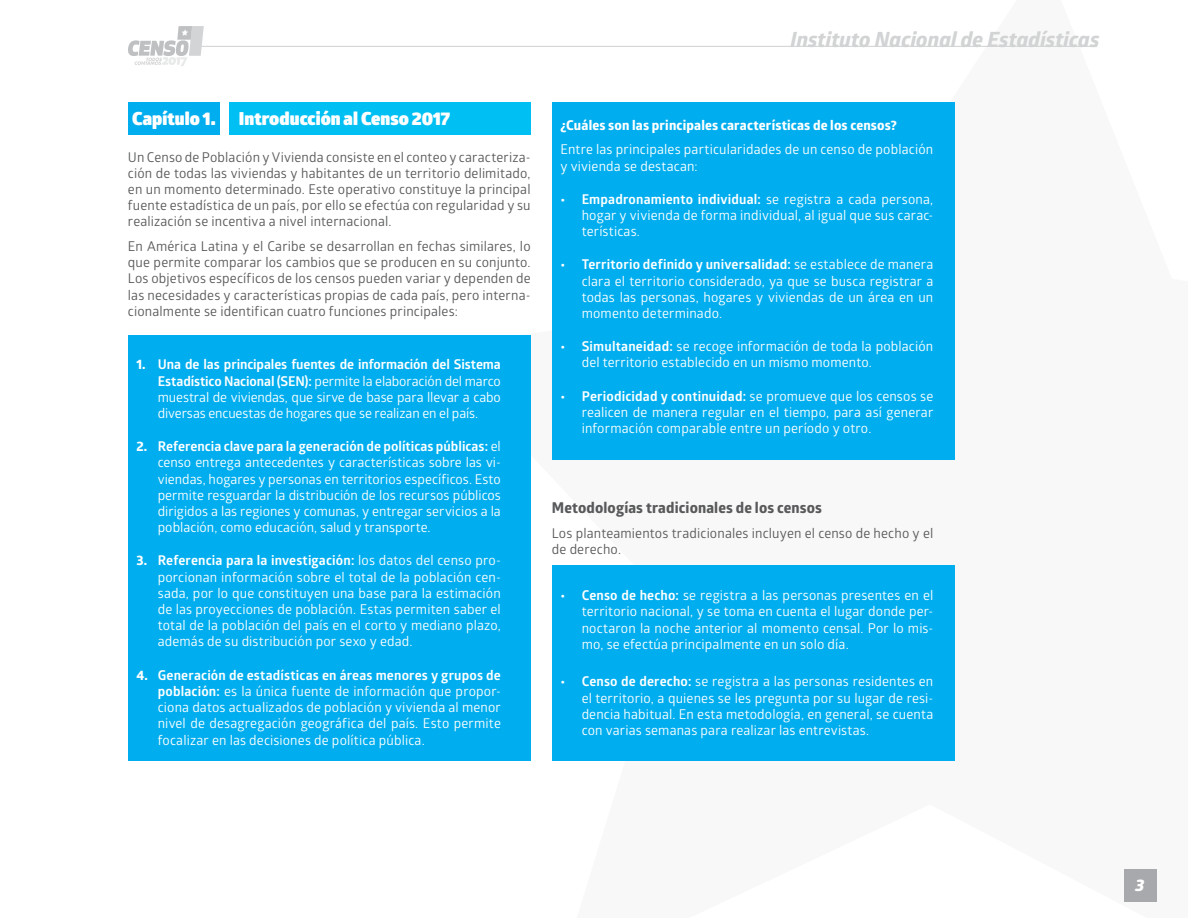
<style>
.page{position:relative;width:1188px;height:918px;background:#fff}
.page>*{position:absolute;margin:0;border:0;box-sizing:border-box;transform-origin:0 0}
.t1{font:italic 700 21px "Globerx";color:#d1d3d4}
.t2{font:900 18px "Glober";color:#fff}
.t3{font:italic 800 16.5px "Glober";color:#fff}
.t4{font:700 15px "Globerx";letter-spacing:.01em;color:#58595b}
.t5{font:13.5px/16.2px "Glober";letter-spacing:.01em;color:#fff;text-align:justify}
.t6{font:13.5px/16.2px "Glober";letter-spacing:.01em;color:#58595b;text-align:justify}
.t7{font:700 13.5px "Globerx";letter-spacing:.015em;color:#fff}
.s1{font-family:"Globerx";font-weight:700}
.s2{font-weight:700}
</style>
<div class="page">
<hr style="left:202px;top:46px;width:895px;height:1px;background:#d1d3d4">
<svg style="left:128px;top:26px;width:76px;height:40px"></svg>
<div style="left:1124px;top:869px;width:32px;height:32px;background:#a7a9ac"></div>
<div style="left:552px;top:565px;width:402px;height:196px;background:#00aeef"></div>
<div style="left:552px;top:102px;width:403px;height:357px;background:#00aeef"></div>
<div style="left:128px;top:335px;width:403px;height:426px;background:#00aeef"></div>
<div style="left:128px;top:102px;width:91px;height:33px;background:#00aeef"></div>
<div style="left:229px;top:102px;width:302px;height:33px;background:#00c0f3"></div>
<h1 class="t1" style="left:790px;top:24px;width:310px">Instituto Nacional de Estadísticas</h1>
<h2 class="t2" style="left:132px;top:104px;width:85px">Capítulo 1.</h2>
<h2 class="t2" style="left:239px;top:104px;width:213px">Introducción al Censo 2017</h2>
<p class="t6" style="left:128px;top:148px;width:404px">Un Censo de Población y Vivienda consiste en el conteo y caracteriza&shy;ción de todas las viviendas y habitantes de un territorio delimitado, en un momento determinado. Este operativo constituye la principal fuente estadística de un país, por ello se efectúa con regularidad y su realización se incentiva a nivel internacional.</p>
<p class="t6" style="left:128px;top:238px;width:404px">En América Latina y el Caribe se desarrollan en fechas similares, lo que permite comparar los cambios que se producen en su conjunto.<br>Los objetivos específicos de los censos pueden variar y dependen de las necesidades y características propias de cada país, pero interna&shy;cionalmente se identifican cuatro funciones principales:</p>
<p class="t5" style="left:158px;top:356px;width:345px;text-indent:-21px"><span class="s1">1.</span> <span class="s2">Una de las principales fuentes de información del Sistema Estadístico Nacional (SEN):</span> permite la elaboración del marco muestral de viviendas, que sirve de base para llevar a cabo diversas encuestas de hogares que se realizan en el país.</p>
<p class="t5" style="left:158px;top:438px;width:345px;text-indent:-21px"><span class="s1">2.</span> <span class="s2">Referencia clave para la generación de políticas públicas:</span> el censo entrega antecedentes y características sobre las vi&shy;viendas, hogares y personas en territorios específicos. Esto permite resguardar la distribución de los recursos públicos dirigidos a las regiones y comunas, y entregar servicios a la población, como educación, salud y transporte.</p>
<p class="t5" style="left:158px;top:552px;width:345px;text-indent:-21px"><span class="s1">3.</span> <span class="s2">Referencia para la investigación:</span> los datos del censo pro&shy;porcionan información sobre el total de la población cen&shy;sada, por lo que constituyen una base para la estimación de las proyecciones de población. Estas permiten saber el total de la población del país en el corto y mediano plazo, además de su distribución por sexo y edad.</p>
<p class="t5" style="left:158px;top:666px;width:345px;text-indent:-21px"><span class="s1">4.</span> <span class="s2">Generación de estadísticas en áreas menores y grupos de población:</span> es la única fuente de información que propor&shy;ciona datos actualizados de población y vivienda al menor nivel de desagregación geográfica del país. Esto permite focalizar en las decisiones de política pública.</p>
<p class="t7" style="left:560px;top:115px;width:338px">¿Cuáles son las principales características de los censos?</p>
<p class="t5" style="left:560px;top:141px;width:374px">Entre las principales particularidades de un censo de población y vivienda se destacan:</p>
<p class="t5" style="left:582px;top:190px;width:353px;text-indent:-21px"><span class="s2">• Empadronamiento individual:</span> se registra a cada persona, hogar y vivienda de forma individual, al igual que sus carac&shy;terísticas.</p>
<p class="t5" style="left:582px;top:256px;width:353px;text-indent:-21px"><span class="s2">• Territorio definido y universalidad:</span> se establece de manera clara el territorio considerado, ya que se busca registrar a todas las personas, hogares y viviendas de un área en un momento determinado.</p>
<p class="t5" style="left:582px;top:338px;width:353px;text-indent:-21px"><span class="s2">• Simultaneidad:</span> se recoge información de toda la población del territorio establecido en un mismo momento.</p>
<p class="t5" style="left:582px;top:387px;width:353px;text-indent:-21px"><span class="s2">• Periodicidad y continuidad:</span> se promueve que los censos se realicen de manera regular en el tiempo, para así generar información comparable entre un período y otro.</p>
<p class="t4" style="left:552px;top:497px;width:271px">Metodologías tradicionales de los censos</p>
<p class="t6" style="left:552px;top:525px;width:383px">Los planteamientos tradicionales incluyen el censo de hecho y el de derecho.</p>
<p class="t5" style="left:582px;top:587px;width:353px;text-indent:-21px"><span class="s2">• Censo de hecho:</span> se registra a las personas presentes en el territorio nacional, y se toma en cuenta el lugar donde per&shy;noctaron la noche anterior al momento censal. Por lo mis&shy;mo, se efectúa principalmente en un solo día.</p>
<p class="t5" style="left:582px;top:673px;width:353px;text-indent:-21px"><span class="s2">• Censo de derecho:</span> se registra a las personas residentes en el territorio, a quienes se les pregunta por su lugar de resi&shy;dencia habitual. En esta metodología, en general, se cuenta con varias semanas para realizar las entrevistas.</p>
<p class="t3" style="left:1136px;top:873px;width:10px">3</p>
</div>
